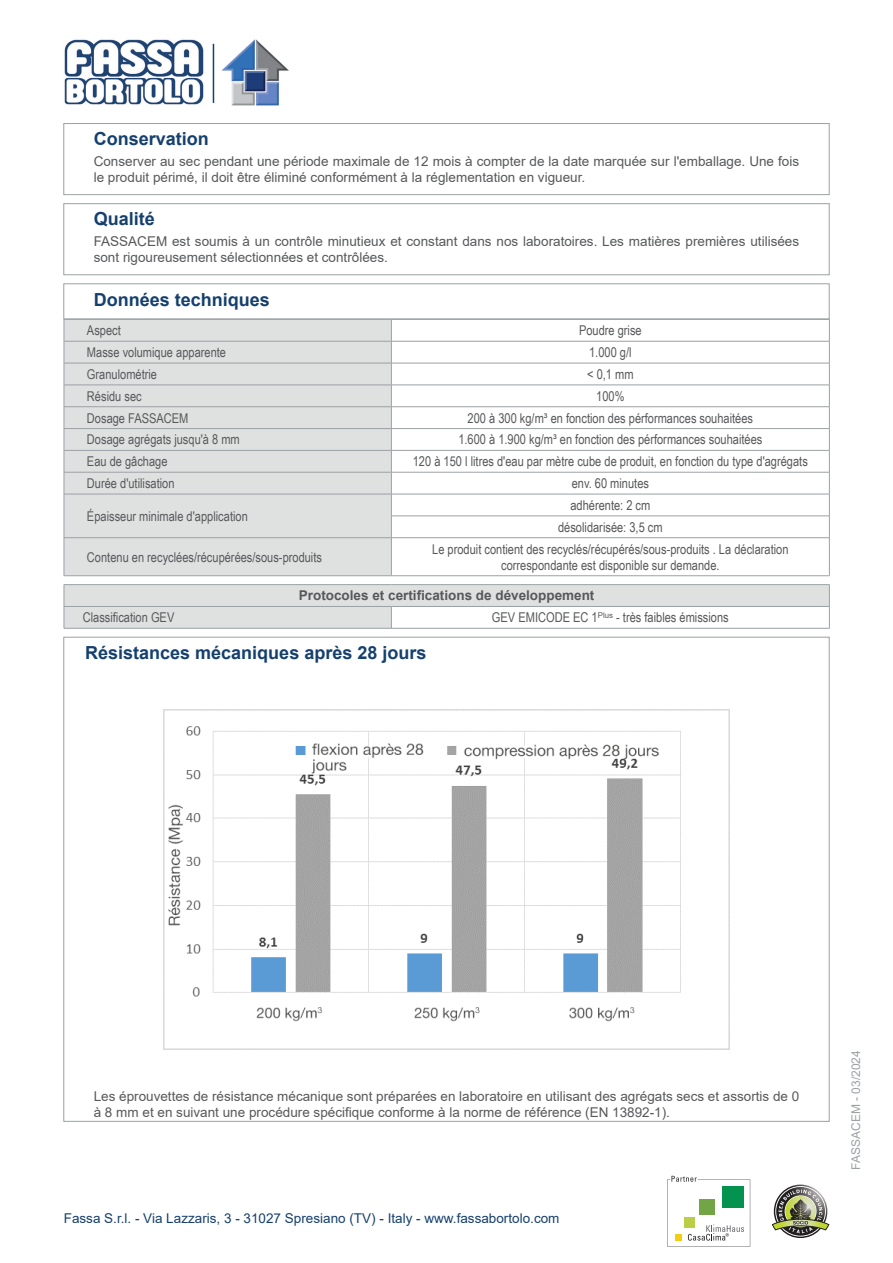
<style>
.page{position:relative;width:893px;height:1263px;background:#fff}
.page>*{position:absolute;margin:0;border:0;box-sizing:border-box;transform-origin:0 0}
.Titolo{font:700 18px "Arial";color:#15406e}
.normale_centrato{font:13.5px/16.2px "Arial Narrow";color:#57585a;text-align:center}
.normale_sx{font:13.5px "Arial Narrow";color:#57585a}
.Frase{font:13.5px/16.2px "Arial";color:#57585a}
.Conservazione{font:13.5px/16.2px "Arial";color:#57585a}
.Qualita{font:13.5px/16.2px "Arial";color:#57585a}
.t1{font:13.5px "Arial";color:#15406e}
.grassetto_centrato{font:700 13.5px "Arial";color:#57585a}
.t2{font:12px "Arial";color:#9ba1a4}
</style>
<div class="page">
<div style="left:64px;top:123px;width:765px;height:72px;border:1px solid #9ba1a4"></div>
<div style="left:64px;top:203px;width:765px;height:72px;border:1px solid #9ba1a4"></div>
<div style="left:64px;top:284px;width:765px;height:35px;border:1px solid #9ba1a4"></div>
<div style="left:65px;top:320px;width:326px;height:255px;background:#dfe1e1"></div>
<hr style="left:64px;top:319px;width:327px;height:1px;background:#9ba1a4">
<hr style="left:391px;top:319px;width:439px;height:1px;background:#9ba1a4">
<hr style="left:64px;top:341px;width:327px;height:1px;background:#9ba1a4">
<hr style="left:391px;top:341px;width:439px;height:1px;background:#9ba1a4">
<hr style="left:64px;top:363px;width:327px;height:1px;background:#9ba1a4">
<hr style="left:391px;top:363px;width:439px;height:1px;background:#9ba1a4">
<hr style="left:64px;top:385px;width:327px;height:1px;background:#9ba1a4">
<hr style="left:391px;top:385px;width:439px;height:1px;background:#9ba1a4">
<hr style="left:64px;top:406px;width:327px;height:1px;background:#9ba1a4">
<hr style="left:391px;top:406px;width:439px;height:1px;background:#9ba1a4">
<hr style="left:64px;top:428px;width:327px;height:1px;background:#9ba1a4">
<hr style="left:391px;top:428px;width:439px;height:1px;background:#9ba1a4">
<hr style="left:64px;top:450px;width:327px;height:1px;background:#9ba1a4">
<hr style="left:391px;top:450px;width:439px;height:1px;background:#9ba1a4">
<hr style="left:64px;top:472px;width:327px;height:1px;background:#9ba1a4">
<hr style="left:391px;top:472px;width:439px;height:1px;background:#9ba1a4">
<hr style="left:64px;top:494px;width:327px;height:1px;background:#9ba1a4">
<svg style="left:64px;top:320px;width:1px;height:217px"></svg>
<hr style="left:391px;top:494px;width:439px;height:1px;background:#9ba1a4">
<hr style="left:391px;top:516px;width:439px;height:1px;background:#9ba1a4">
<svg style="left:391px;top:320px;width:1px;height:217px"></svg>
<svg style="left:829px;top:320px;width:1px;height:217px"></svg>
<hr style="left:64px;top:537px;width:327px;height:1px;background:#9ba1a4">
<hr style="left:64px;top:538px;width:1px;height:37px;background:#9ba1a4">
<hr style="left:64px;top:575px;width:327px;height:1px;background:#9ba1a4">
<hr style="left:391px;top:537px;width:439px;height:1px;background:#9ba1a4">
<hr style="left:391px;top:538px;width:1px;height:37px;background:#9ba1a4">
<hr style="left:829px;top:538px;width:1px;height:37px;background:#9ba1a4">
<hr style="left:391px;top:575px;width:439px;height:1px;background:#9ba1a4">
<hr style="left:64px;top:584px;width:327px;height:1px;background:#9ba1a4">
<hr style="left:391px;top:584px;width:439px;height:1px;background:#9ba1a4">
<hr style="left:64px;top:628px;width:327px;height:1px;background:#9ba1a4">
<svg style="left:64px;top:585px;width:766px;height:43px"></svg>
<hr style="left:391px;top:628px;width:439px;height:1px;background:#9ba1a4">
<img style="left:164px;top:709px;width:565px;height:340px">
<svg style="left:667px;top:1176px;width:83px;height:71px"></svg>
<svg style="left:772px;top:1186px;width:57px;height:50px"></svg>
<img style="left:64px;top:39px;width:140px;height:66px">
<hr style="left:213px;top:44px;width:1px;height:59px;background:#15406e">
<img style="left:221px;top:39px;width:68px;height:67px">
<p class="Titolo" style="left:94px;top:126px;width:117px">Conservation</p>
<p class="Conservazione" style="left:94px;top:153px;width:707px">Conserver au sec pendant une période maximale de 12 mois à compter de la date marquée sur l'emballage. Une fois le produit périmé, il doit être éliminé conformément à la réglementation en vigueur.</p>
<p class="Titolo" style="left:94px;top:206px;width:63px">Qualité</p>
<p class="Qualita" style="left:94px;top:233px;width:707px">FASSACEM est soumis à un contrôle minutieux et constant dans nos laboratoires. Les matières premières utilisées sont rigoureusement sélectionnées et contrôlées.</p>
<p class="Titolo" style="left:94px;top:287px;width:178px">Données techniques</p>
<p class="normale_sx" style="left:87px;top:321px;width:35px">Aspect</p>
<p class="normale_centrato" style="left:579px;top:322px;width:64px">Poudre grise</p>
<p class="normale_sx" style="left:87px;top:342px;width:141px">Masse volumique apparente</p>
<p class="normale_centrato" style="left:589px;top:344px;width:44px">1.000 g/l</p>
<p class="normale_sx" style="left:87px;top:364px;width:72px">Granulométrie</p>
<p class="normale_centrato" style="left:587px;top:365px;width:48px">&lt; 0,1 mm</p>
<p class="normale_sx" style="left:87px;top:386px;width:56px">Résidu sec</p>
<p class="normale_centrato" style="left:596px;top:387px;width:30px">100%</p>
<p class="normale_sx" style="left:87px;top:408px;width:103px">Dosage FASSACEM</p>
<p class="normale_centrato" style="left:468px;top:409px;width:287px">200 à 300 kg/m³ en fonction des pérformances souhaitées</p>
<p class="normale_sx" style="left:87px;top:430px;width:154px">Dosage agrégats jusqu'à 8 mm</p>
<p class="normale_centrato" style="left:458px;top:431px;width:306px">1.600 à 1.900 kg/m³ en fonction des pérformances souhaitées</p>
<p class="normale_sx" style="left:87px;top:452px;width:82px">Eau de gâchage</p>
<p class="normale_centrato" style="left:413px;top:453px;width:397px">120 à 150 l litres d'eau par mètre cube de produit, en fonction du type d'agrégats</p>
<p class="normale_sx" style="left:87px;top:473px;width:89px">Durée d'utilisation</p>
<p class="normale_centrato" style="left:572px;top:475px;width:79px">env. 60 minutes</p>
<p class="normale_sx" style="left:87px;top:506px;width:162px">Épaisseur minimale d'application</p>
<p class="normale_centrato" style="left:570px;top:496px;width:82px">adhérente: 2 cm</p>
<p class="normale_centrato" style="left:558px;top:518px;width:106px">désolidarisée: 3,5 cm</p>
<p class="normale_sx" style="left:87px;top:547px;width:237px">Contenu en recyclées/récupérées/sous-produits</p>
<p class="normale_centrato" style="left:432px;top:540px;width:358px">Le produit contient des recyclés/récupérés/sous-produits . La déclaration correspondante est disponible sur demande.</p>
<p class="grassetto_centrato" style="left:299px;top:586px;width:297px">Protocoles et certifications de développement</p>
<p class="normale_sx" style="left:83px;top:608px;width:93px">Classification GEV</p>
<p class="normale_centrato" style="left:492px;top:609px;width:238px">GEV EMICODE EC 1<sup>Plus</sup> - très faibles émissions</p>
<p class="Titolo" style="left:85px;top:640px;width:343px">Résistances mécaniques après 28 jours</p>
<p class="Frase" style="left:94px;top:1088px;width:707px">Les éprouvettes de résistance mécanique sont préparées en laboratoire en utilisant des agrégats secs et assortis de 0 à 8 mm et en suivant une procédure spécifique conforme à la norme de référence (EN 13892-1).</p>
<p class="t1" style="left:64px;top:1208px;width:497px">Fassa S.r.l. - Via Lazzaris, 3 - 31027 Spresiano (TV) - Italy - www.fassabortolo.com</p>
<p class="t2" style="left:848px;top:1170px;width:121px;rotate:-90deg">FASSACEM - 03/2024</p>
</div>
